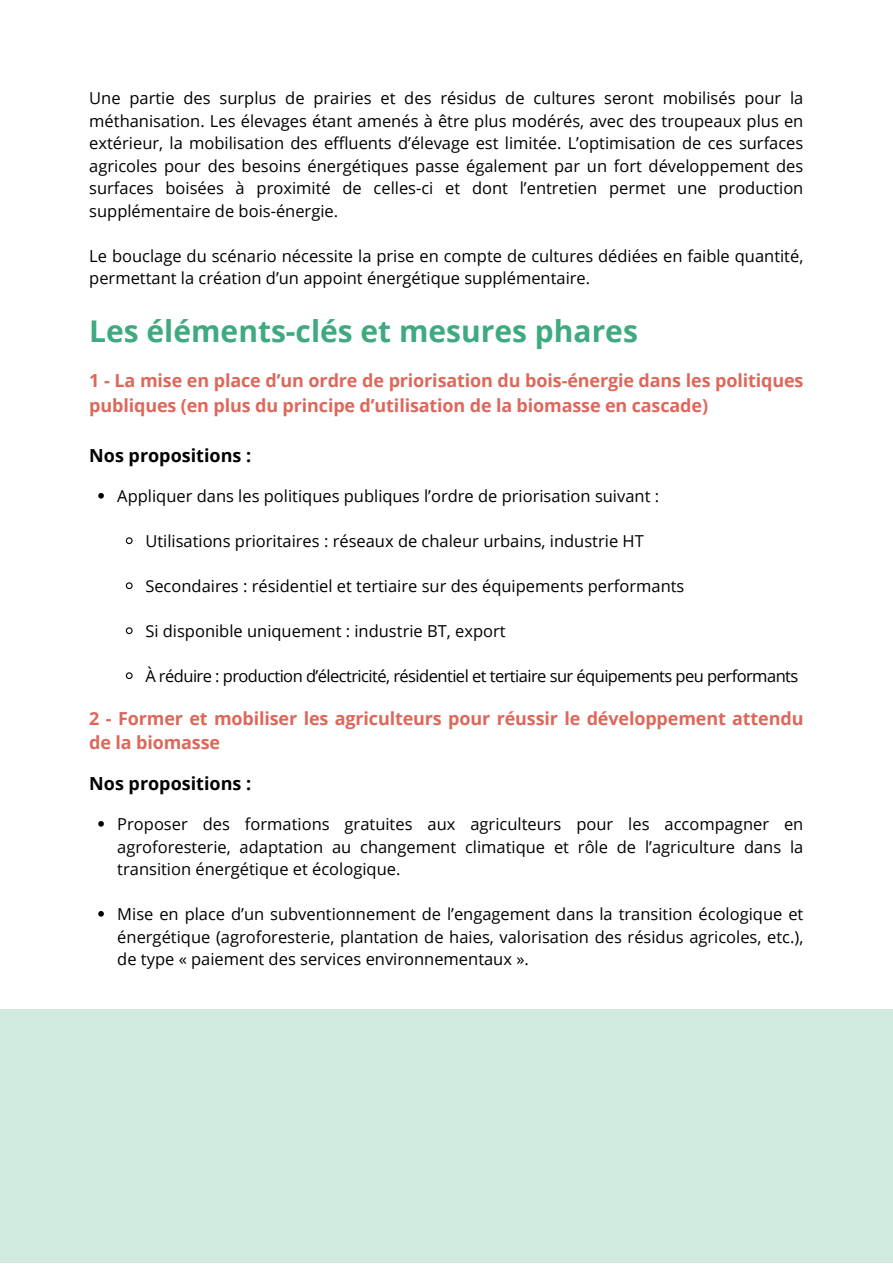
<style>
.page{position:relative;width:893px;height:1264px;background:#fff}
.page>*{position:absolute;margin:0;border:0;box-sizing:border-box;transform-origin:0 0}
.t1{font:700 30px "Open Sans";color:#3faa7f}
.t2{font:700 18px/24.8px "Open Sans";letter-spacing:-.01em;color:#de675a}
.t3{font:700 18px "Open Sans";color:#000}
.t4{font:16.5px/22.5px "Open Sans";color:#000;text-align:justify}
.t5{font:16.5px "Open Sans";letter-spacing:-.035em;color:#000}
</style>
<div class="page">
<svg style="left:98px;top:493px;width:6px;height:5px"></svg>
<svg style="left:125px;top:537px;width:8px;height:8px"></svg>
<svg style="left:125px;top:582px;width:8px;height:8px"></svg>
<svg style="left:125px;top:627px;width:8px;height:8px"></svg>
<svg style="left:125px;top:672px;width:8px;height:8px"></svg>
<svg style="left:98px;top:821px;width:6px;height:5px"></svg>
<svg style="left:98px;top:911px;width:6px;height:5px"></svg>
<div style="left:0;top:1008px;width:892px;height:254px;background:#d1eae0"></div>
<p class="t4" style="left:89px;top:87px;width:715px">Une partie des surplus de prairies et des résidus de cultures seront mobilisés pour la méthanisation. Les élevages étant amenés à être plus modérés, avec des troupeaux plus en extérieur, la mobilisation des effluents d’élevage est limitée. L’optimisation de ces surfaces agricoles pour des besoins énergétiques passe également par un fort développement des surfaces boisées à proximité de celles-ci et dont l’entretien permet une production supplémentaire de bois-énergie.</p>
<p class="t4" style="left:89px;top:244px;width:715px">Le bouclage du scénario nécessite la prise en compte de cultures dédiées en faible quantité, permettant la création d’un appoint énergétique supplémentaire.</p>
<h1 class="t1" style="left:89px;top:310px;width:550px">Les éléments-clés et mesures phares</h1>
<p class="t2" style="left:89px;top:368px;width:715px">1 - La mise en place d’un ordre de priorisation du bois-énergie dans les politiques publiques (en plus du principe d’utilisation de la biomasse en cascade)</p>
<p class="t3" style="left:89px;top:442px;width:163px">Nos propositions :</p>
<p class="t4" style="left:117px;top:484px;width:543px">Appliquer dans les politiques publiques l’ordre de priorisation suivant :</p>
<p class="t4" style="left:145px;top:529px;width:500px">Utilisations prioritaires : réseaux de chaleur urbains, industrie HT</p>
<p class="t4" style="left:145px;top:574px;width:540px">Secondaires : résidentiel et tertiaire sur des équipements performants</p>
<p class="t4" style="left:145px;top:619px;width:362px">Si disponible uniquement : industrie BT, export</p>
<p class="t5" style="left:145px;top:664px;width:654px">À réduire : production d’électricité, résidentiel et tertiaire sur équipements peu performants</p>
<p class="t2" style="left:89px;top:705px;width:715px">2 - Former et mobiliser les agriculteurs pour réussir le développement attendu de la biomasse</p>
<p class="t3" style="left:89px;top:770px;width:163px">Nos propositions :</p>
<p class="t4" style="left:117px;top:812px;width:687px">Proposer des formations gratuites aux agriculteurs pour les accompagner en agroforesterie, adaptation au changement climatique et rôle de l’agriculture dans la transition énergétique et écologique.</p>
<p class="t4" style="left:117px;top:902px;width:687px">Mise en place d’un subventionnement de l’engagement dans la transition écologique et énergétique (agroforesterie, plantation de haies, valorisation des résidus agricoles, etc.), de type « paiement des services environnementaux ».</p>
</div>
